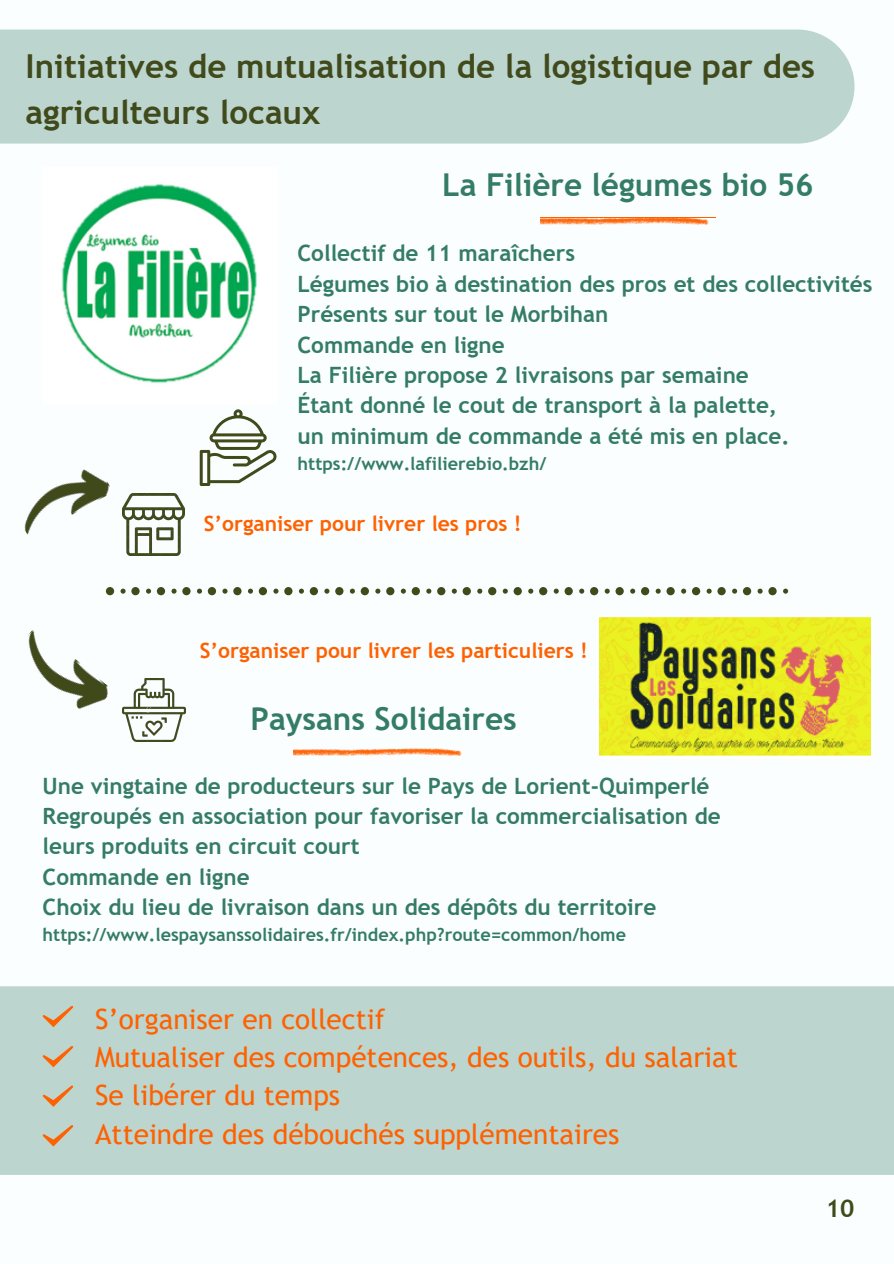
<style>
.page{position:relative;width:894px;height:1264px;background:#fff}
.page>*{position:absolute;margin:0;border:0;box-sizing:border-box;transform-origin:0 0}
.t1{font:700 33px/46.2px "Trebuchet MS";color:#414a1b}
.t2{font:700 31.5px "Trebuchet MS";color:#347c65}
.t3{font:27.9px/38.2px "Trebuchet MS";color:#ff6100}
.t4{font:700 24.3px "Trebuchet MS";color:#414a1b}
.t5{font:700 22.5px/30.3px "Trebuchet MS";color:#347c65}
.t6{font:700 21px "Trebuchet MS";color:#ff6100}
.t7{font:700 18px "Trebuchet MS";color:#347c65}
</style>
<div class="page">
<div style="left:0;top:0;width:893px;height:1263px;background:#fafeff"></div>
<div style="left:0;top:30px;width:854px;height:114px;background:#bcd5cf"></div>
<img style="left:62px;top:184px;width:195px;height:199px">
<div style="left:0;top:986px;width:893px;height:188px;background:#bcd5cf"></div>
<img style="left:599px;top:617px;width:271px;height:139px">
<svg style="left:540px;top:217px;width:175px;height:8px"></svg>
<svg style="left:293px;top:748px;width:169px;height:7px"></svg>
<img style="left:28px;top:630px;width:80px;height:79px">
<img style="left:24px;top:469px;width:86px;height:66px">
<img style="left:122px;top:678px;width:63px;height:63px">
<img style="left:122px;top:494px;width:62px;height:62px">
<svg style="left:200px;top:409px;width:77px;height:77px"></svg>
<div style="left:768px;top:587px;width:8px;height:8px;background:#414a1b;border-radius:50%"></div>
<svg style="left:783px;top:588px;width:4px;height:5px"></svg>
<div style="left:742px;top:587px;width:9px;height:8px;background:#414a1b;border-radius:50%"></div>
<svg style="left:757px;top:588px;width:5px;height:5px"></svg>
<div style="left:717px;top:587px;width:8px;height:8px;background:#414a1b;border-radius:50%"></div>
<svg style="left:732px;top:588px;width:5px;height:5px"></svg>
<div style="left:691px;top:587px;width:9px;height:8px;background:#414a1b;border-radius:50%"></div>
<svg style="left:706px;top:588px;width:5px;height:5px"></svg>
<div style="left:666px;top:587px;width:8px;height:8px;background:#414a1b;border-radius:50%"></div>
<svg style="left:681px;top:588px;width:5px;height:5px"></svg>
<div style="left:640px;top:587px;width:9px;height:8px;background:#414a1b;border-radius:50%"></div>
<svg style="left:655px;top:588px;width:5px;height:5px"></svg>
<div style="left:615px;top:587px;width:8px;height:8px;background:#414a1b;border-radius:50%"></div>
<svg style="left:630px;top:588px;width:5px;height:5px"></svg>
<div style="left:590px;top:587px;width:8px;height:8px;background:#414a1b;border-radius:50%"></div>
<svg style="left:604px;top:588px;width:5px;height:5px"></svg>
<div style="left:564px;top:587px;width:8px;height:8px;background:#414a1b;border-radius:50%"></div>
<svg style="left:579px;top:588px;width:5px;height:5px"></svg>
<div style="left:539px;top:587px;width:8px;height:8px;background:#414a1b;border-radius:50%"></div>
<svg style="left:553px;top:588px;width:5px;height:5px"></svg>
<div style="left:513px;top:587px;width:8px;height:8px;background:#414a1b;border-radius:50%"></div>
<svg style="left:528px;top:588px;width:5px;height:5px"></svg>
<div style="left:488px;top:587px;width:8px;height:8px;background:#414a1b;border-radius:50%"></div>
<svg style="left:502px;top:588px;width:5px;height:5px"></svg>
<div style="left:462px;top:587px;width:9px;height:8px;background:#414a1b;border-radius:50%"></div>
<svg style="left:477px;top:588px;width:5px;height:5px"></svg>
<div style="left:437px;top:587px;width:8px;height:8px;background:#414a1b;border-radius:50%"></div>
<svg style="left:451px;top:588px;width:5px;height:5px"></svg>
<div style="left:411px;top:587px;width:9px;height:8px;background:#414a1b;border-radius:50%"></div>
<svg style="left:426px;top:588px;width:5px;height:5px"></svg>
<div style="left:386px;top:587px;width:8px;height:8px;background:#414a1b;border-radius:50%"></div>
<svg style="left:401px;top:588px;width:5px;height:5px"></svg>
<div style="left:360px;top:587px;width:9px;height:8px;background:#414a1b;border-radius:50%"></div>
<svg style="left:375px;top:588px;width:5px;height:5px"></svg>
<div style="left:335px;top:587px;width:8px;height:8px;background:#414a1b;border-radius:50%"></div>
<svg style="left:350px;top:588px;width:5px;height:5px"></svg>
<div style="left:309px;top:587px;width:9px;height:8px;background:#414a1b;border-radius:50%"></div>
<svg style="left:324px;top:588px;width:5px;height:5px"></svg>
<div style="left:284px;top:587px;width:8px;height:8px;background:#414a1b;border-radius:50%"></div>
<svg style="left:299px;top:588px;width:5px;height:5px"></svg>
<div style="left:259px;top:587px;width:8px;height:8px;background:#414a1b;border-radius:50%"></div>
<svg style="left:273px;top:588px;width:5px;height:5px"></svg>
<div style="left:233px;top:587px;width:8px;height:8px;background:#414a1b;border-radius:50%"></div>
<svg style="left:248px;top:588px;width:5px;height:5px"></svg>
<div style="left:208px;top:587px;width:8px;height:8px;background:#414a1b;border-radius:50%"></div>
<svg style="left:222px;top:588px;width:5px;height:5px"></svg>
<div style="left:182px;top:587px;width:8px;height:8px;background:#414a1b;border-radius:50%"></div>
<svg style="left:197px;top:588px;width:5px;height:5px"></svg>
<div style="left:157px;top:587px;width:8px;height:8px;background:#414a1b;border-radius:50%"></div>
<svg style="left:171px;top:588px;width:5px;height:5px"></svg>
<div style="left:131px;top:587px;width:9px;height:8px;background:#414a1b;border-radius:50%"></div>
<svg style="left:146px;top:588px;width:5px;height:5px"></svg>
<div style="left:106px;top:587px;width:8px;height:8px;background:#414a1b;border-radius:50%"></div>
<svg style="left:120px;top:588px;width:5px;height:5px"></svg>
<svg style="left:43px;top:1005px;width:30px;height:22px"></svg>
<svg style="left:43px;top:1045px;width:30px;height:22px"></svg>
<svg style="left:43px;top:1085px;width:30px;height:21px"></svg>
<svg style="left:43px;top:1124px;width:30px;height:22px"></svg>
<h1 class="t1" style="left:26px;top:43px;width:790px">Initiatives de mutualisation de la logistique par des agriculteurs locaux</h1>
<h2 class="t2" style="left:442px;top:167px;width:373px">La Filière légumes bio 56</h2>
<p class="t5" style="left:297px;top:238px;width:576px">Collectif de 11 maraîchers<br>Légumes bio à destination des pros et des collectivités Présents sur tout le Morbihan<br>Commande en ligne<br>La Filière propose 2 livraisons par semaine<br>Étant donné le cout de transport à la palette,<br>un minimum de commande a été mis en place.</p>
<p class="t7" style="left:297px;top:453px;width:250px">https://www.lafilierebio.bzh/</p>
<p class="t6" style="left:204px;top:511px;width:319px">S’organiser pour livrer les pros !</p>
<p class="t6" style="left:200px;top:638px;width:389px">S’organiser pour livrer les particuliers !</p>
<h2 class="t2" style="left:250px;top:700px;width:267px">Paysans Solidaires</h2>
<p class="t5" style="left:43px;top:770px;width:679px">Une vingtaine de producteurs sur le Pays de Lorient-Quimperlé Regroupés en association pour favoriser la commercialisation de leurs produits en circuit court<br>Commande en ligne<br>Choix du lieu de livraison dans un des dépôts du territoire</p>
<p class="t7" style="left:43px;top:924px;width:584px">https://www.lespaysanssolidaires.fr/index.php?route=common/home</p>
<p class="t3" style="left:95px;top:999px;width:644px">S’organiser en collectif<br>Mutualiser des compétences, des outils, du salariat Se libérer du temps<br>Atteindre des débouchés supplémentaires</p>
<p class="t4" style="left:825px;top:1194px;width:30px">10</p>
</div>
